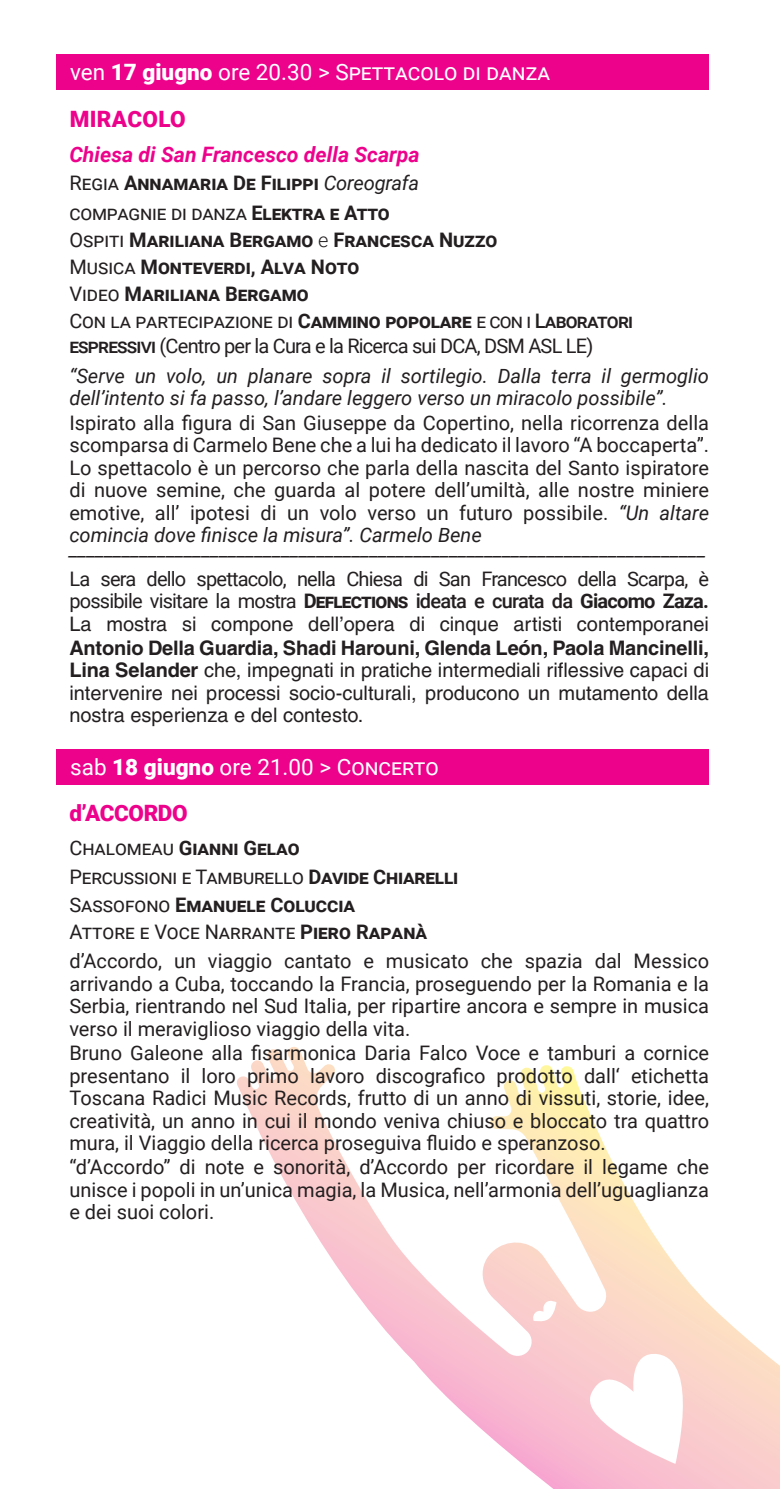
<style>
.page{position:relative;width:780px;height:1489px;background:#fff}
.page>*{position:absolute;margin:0;border:0;box-sizing:border-box;transform-origin:0 0}
.t1{font:22.5px/46.5px "Roboto";color:#fff}
.t2{font:900 22.5px "Roboto";letter-spacing:-.02em;color:#ed028c}
.t3{font:italic 700 21.25px "Roboto";color:#ed028c}
.t4{font:20px/22.8px "Roboto";color:#231f20}
.t5{font:20px/22.5px "Helvetica LT";color:#231f20;text-align:justify}
.t6{font:italic 20px/29.5px "Roboto";color:#231f20}
.t7{font:700 20px/27px "Roboto";color:#231f20}
.t8{font:20px/22.5px "Roboto";letter-spacing:-.04em;color:#231f20}
.s1{font-weight:900}
.s2{font-weight:900;color:#ed028c}
.s3{font-weight:400}
.s4{font-weight:400;font-style:italic}
.s5{font-weight:300}
.s6{font-weight:500}
.s7{font-weight:500;font-style:normal}
.s8{font-style:normal}
.s9{font-style:italic}
.s10{font-weight:700}
</style>
<div class="page">
<div style="left:56px;top:748px;width:652px;height:36px;background:#ed028c"></div>
<div style="left:56px;top:55px;width:652px;height:35px;background:#ed028c"></div>
<svg style="left:237px;top:1047px;width:543px;height:441px"></svg>
<p class="t1" style="left:70px;top:49px;width:481px">ven <span class="s1">17 giugno</span> ore 20.30 &gt; Spettacolo di danza<br><span class="s2">MIRACOLO</span></p>
<p class="t3" style="left:69px;top:142px;width:352px">Chiesa di San Francesco della Scarpa</p>
<p class="t7" style="left:69px;top:169px;width:351px;line-height:29.5px"><span class="s3">Regia</span> Annamaria De Filippi <span class="s4">Coreografa </span><span class="s3">compagnie di danza</span> Elektra e Atto</p>
<p class="t7" style="left:69px;top:226px;width:565px"><span class="s3">Ospiti</span> Mariliana Bergamo <span class="s5">e</span> Francesca Nuzzo<br><span class="s3">Musica</span> Monteverdi, Alva Noto<br><span class="s3">Video</span> Mariliana Bergamo<br><span class="s3">Con la partecipazione di</span> Cammino popolare <span class="s3">e con i</span> <span class="s6">Laboratori</span></p>
<p class="t6" style="left:69px;top:331px;width:641px"><span class="s7">espressivi</span> <span class="s8">(Centro per la Cura e la Ricerca sui DCA, DSM ASL LE)<br></span>“Serve un volo, un planare sopra il sortilegio. Dalla terra il germoglio</p>
<p class="t6" style="left:69px;top:384px;width:600px">dell’intento si fa passo, l’andare leggero verso un miracolo possibile”.</p>
<p class="t4" style="left:69px;top:411px;width:641px;text-align:justify">Ispirato alla figura di San Giuseppe da Copertino, nella ricorrenza della scomparsa di Carmelo Bene che a lui ha dedicato il lavoro “A boccaperta”.<br>Lo spettacolo è un percorso che parla della nascita del Santo ispiratore di nuove semine, che guarda al potere dell’umiltà, alle nostre miniere emotive, all’ ipotesi di un volo verso un futuro possibile. <span class="s9">“Un altare comincia dove finisce la misura”. Carmelo Bene</span></p>
<p class="t6" style="left:69px;top:535px;width:638px">________________________________________________________________________</p>
<p class="t8" style="left:69px;top:567px;width:641px">La sera dello spettacolo, nella Chiesa di San Francesco della Scarpa, è possibile visitare la mostra <span class="s10">Deflections</span> <span class="s6">ideata e curata da</span> <span class="s10">Giacomo Zaza.</span></p>
<p class="t5" style="left:69px;top:612px;width:641px">La mostra si compone dell’opera di cinque artisti contemporanei</p>
<p class="t5" style="left:69px;top:636px;width:641px"><span class="s10">Antonio Della Guardia, Shadi Harouni, Glenda León, Paola Mancinelli, Lina Selander</span> che, impegnati in pratiche intermediali riflessive capaci di intervenire nei processi socio-culturali, producono un mutamento della nostra esperienza e del contesto.</p>
<p class="t1" style="left:70px;top:743px;width:370px">sab <span class="s1">18 giugno</span> ore 21.00 &gt; Concerto</p>
<p class="t2" style="left:69px;top:800px;width:120px">d’ACCORDO</p>
<p class="t4" style="left:69px;top:833px;width:390px;line-height:29.5px">Chalomeau <span class="s10">Gianni Gelao<br></span>Percussioni e Tamburello <span class="s10">Davide Chiarelli</span></p>
<p class="t4" style="left:69px;top:891px;width:359px;line-height:27px">Sassofono <span class="s10">Emanuele Coluccia<br></span>Attore e Voce Narrante <span class="s10">Piero Rapanà</span></p>
<p class="t4" style="left:69px;top:950px;width:641px">d’Accordo, un viaggio cantato e musicato che spazia dal Messico arrivando a Cuba, toccando la Francia, proseguendo per la Romania e la Serbia, rientrando nel Sud Italia, per ripartire ancora e sempre in musica verso il meraviglioso viaggio della vita.<br>Bruno Galeone alla fisarmonica Daria Falco Voce e tamburi a cornice presentano il loro primo lavoro discografico prodotto dall‘ etichetta Toscana Radici Music Records, frutto di un anno di vissuti, storie, idee, creatività, un anno in cui il mondo veniva chiuso e bloccato tra quattro mura, il Viaggio della ricerca proseguiva fluido e speranzoso. “d’Accordo” di note e sonorità, d’Accordo per ricordare il legame che unisce i popoli in un’unica magia, la Musica, nell’armonia dell’uguaglianza e dei suoi colori.</p>
</div>
